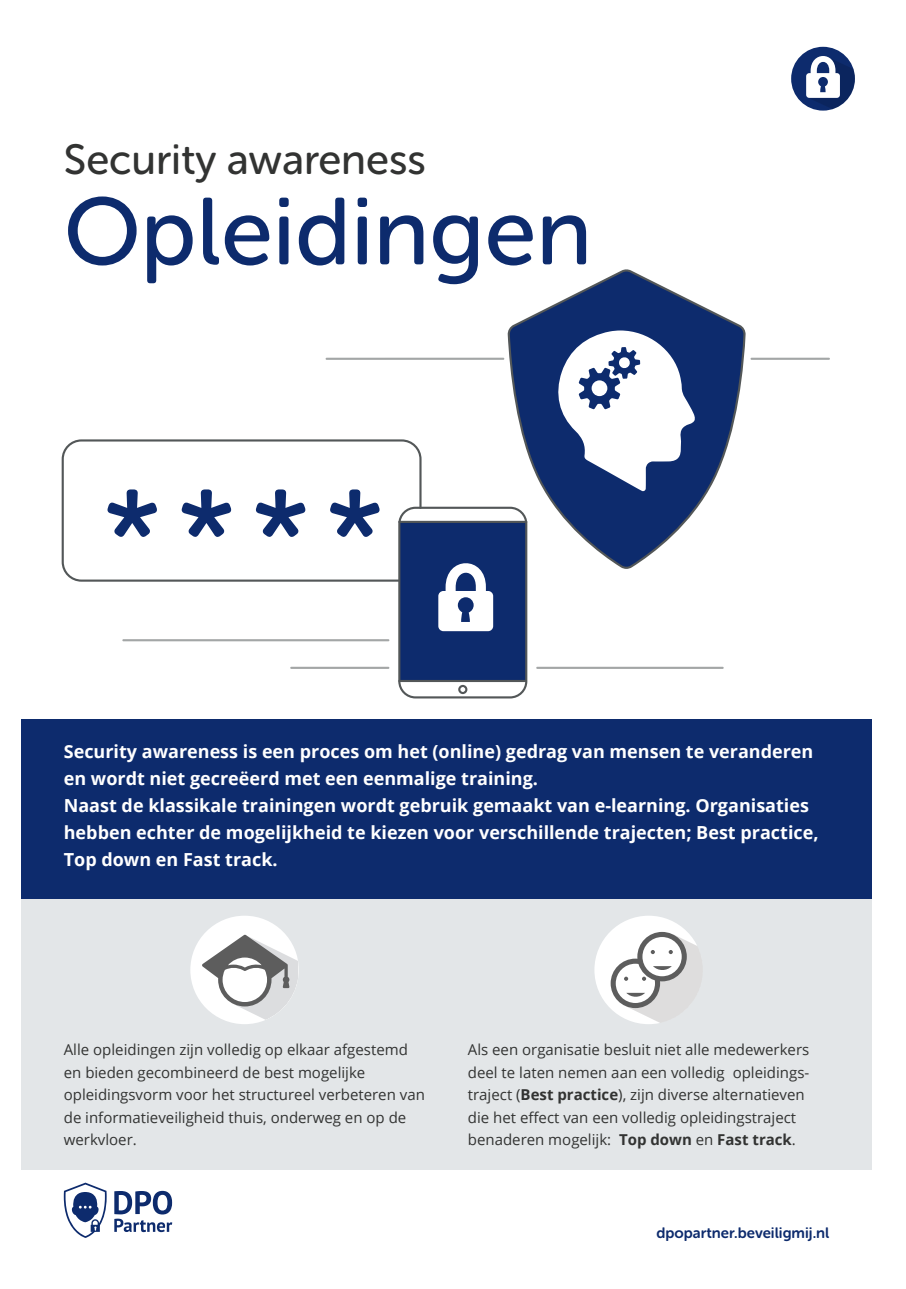
<style>
.page{position:relative;width:906px;height:1289px;background:#fff}
.page>*{position:absolute;margin:0;border:0;box-sizing:border-box;transform-origin:0 0}
.Titel-wit{font:94.5px "Museo Sans Rounded 500";color:#0d2b6d}
.Titel-wit-2{font:42px "Museo Sans Rounded 500";color:#323332}
.Intro-wit{font:700 18px/27px "Open Sans";color:#fff}
.Icon-tekst{font:15px/22.5px "Open Sans";color:#323332}
.Copy-10-zwart{font:15px "Museo Sans Rounded 700";color:#0d2b6d}
.s1{font-weight:700}
</style>
<div class="page">
<div style="left:21px;top:719px;width:851px;height:180px;background:#0d2b6d"></div>
<div style="left:21px;top:899px;width:851px;height:270px;background:#e3e6e8"></div>
<div style="left:594px;top:915px;width:109px;height:109px;background:#fff;border-radius:50%"></div>
<svg style="left:610px;top:931px;width:93px;height:91px"></svg>
<svg style="left:64px;top:1182px;width:43px;height:55px"></svg>
<svg style="left:114px;top:1190px;width:58px;height:42px"></svg>
<hr style="left:122px;top:639px;width:267px;height:2px;background:#a3a6a6">
<hr style="left:536px;top:666px;width:187px;height:3px;background:#a3a6a6">
<hr style="left:290px;top:666px;width:99px;height:3px;background:#a3a6a6">
<hr style="left:750px;top:358px;width:80px;height:2px;background:#a3a6a6">
<hr style="left:325px;top:358px;width:179px;height:2px;background:#a3a6a6">
<svg style="left:507px;top:269px;width:239px;height:300px;fill:#0d2b6d"></svg>
<svg style="left:554px;top:330px;width:141px;height:162px"></svg>
<svg style="left:62px;top:439px;width:359px;height:142px"></svg>
<svg style="left:398px;top:506px;width:129px;height:192px"></svg>
<div style="left:190px;top:915px;width:109px;height:109px;background:#fff;border-radius:50%"></div>
<svg style="left:202px;top:934px;width:96px;height:85px"></svg>
<div style="left:791px;top:47px;width:64px;height:64px;background:#0d2b6d;border-radius:50%"></div>
<svg style="left:806px;top:51px;width:49px;height:58px"></svg>
<p class="Titel-wit-2" style="left:64px;top:137px;width:363px">Security awareness</p>
<p class="Titel-wit" style="left:64px;top:180px;width:530px">Opleidingen</p>
<p class="Intro-wit" style="left:64px;top:737px;width:751px">Security awareness is een proces om het (online) gedrag van mensen te veranderen en wordt niet gecreëerd met een eenmalige training.</p>
<p class="Intro-wit" style="left:64px;top:791px;width:756px">Naast de klassikale trainingen wordt gebruik gemaakt van e-learning. Organisaties hebben echter de mogelijkheid te kiezen voor verschillende trajecten; Best practice,<br>Top down en Fast track.</p>
<p class="Icon-tekst" style="left:64px;top:1038px;width:363px">Alle opleidingen zijn volledig op elkaar afgestemd en bieden gecombineerd de best mogelijke opleidingsvorm voor het structureel verbeteren van de informatieveiligheid thuis, onderweg en op de werkvloer.</p>
<p class="Icon-tekst" style="left:468px;top:1038px;width:343px">Als een organisatie besluit niet alle medewerkers deel te laten nemen aan een volledig opleidings&shy;traject (<span class="s1">Best practice</span>), zijn diverse alternatieven die het effect van een volledig opleidingstraject benaderen mogelijk: <span class="s1">Top down</span> en <span class="s1">Fast track</span>.</p>
<p class="Copy-10-zwart" style="left:656px;top:1224px;width:174px">dpopartner.beveiligmij.nl</p>
</div>
